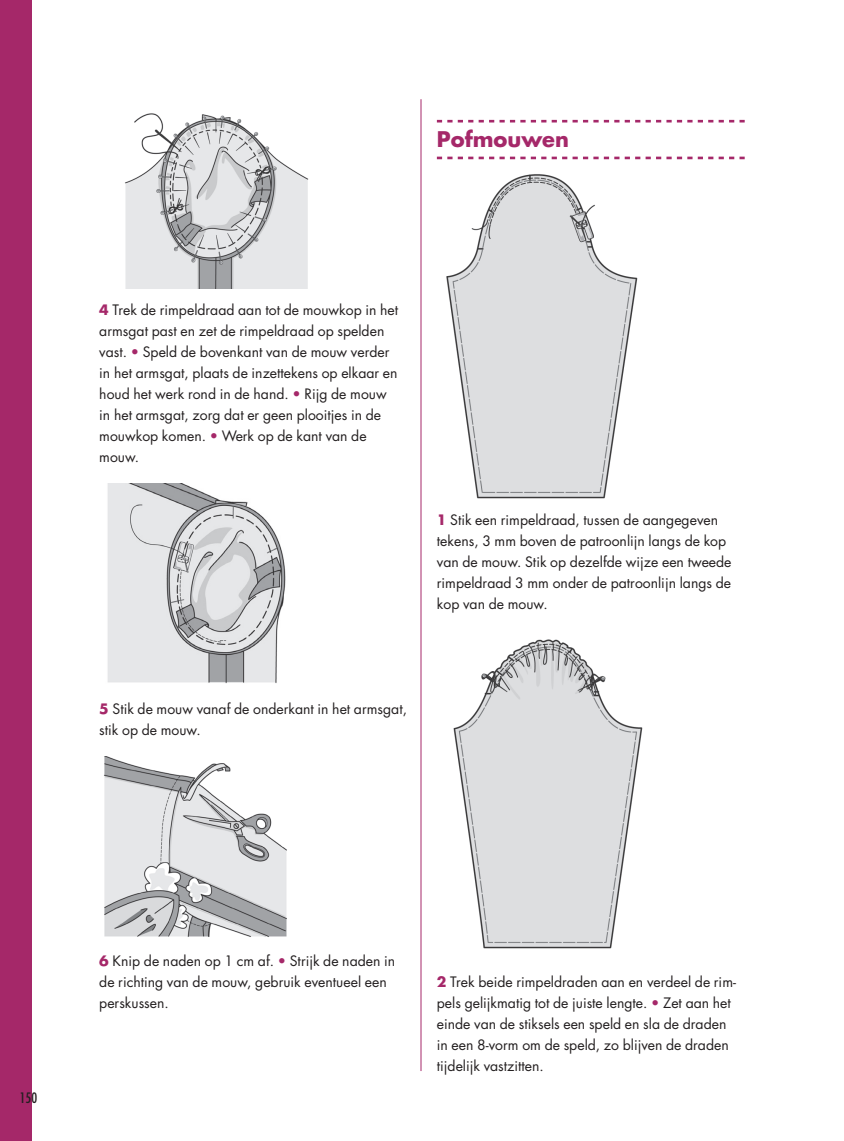
<style>
.page{position:relative;width:844px;height:1141px;background:#fff}
.page>*{position:absolute;margin:0;border:0;box-sizing:border-box;transform-origin:0 0}
.t1{font:700 21px "Futura Std";color:#a52869}
.t2{font:14px/21px "Futura Std";color:#231f20}
.t3{font:condensed 14px "Futura Std";color:#231f20}
.s1{font-weight:700;color:#a52869}
.s2{color:#a52869}
</style>
<div class="page">
<div style="left:0;top:0;width:32px;height:1141px;background:#a52869"></div>
<hr style="left:420px;top:99px;width:1px;height:972px;background:#a52869">
<svg style="left:437px;top:120px;width:307px;height:3px"></svg>
<svg style="left:437px;top:157px;width:307px;height:2px"></svg>
<img style="left:446px;top:174px;width:191px;height:325px">
<img style="left:453px;top:639px;width:190px;height:310px">
<img style="left:125px;top:113px;width:184px;height:176px">
<img style="left:107px;top:483px;width:179px;height:200px">
<img style="left:104px;top:756px;width:183px;height:181px">
<h1 class="t1" style="left:437px;top:125px;width:134px">pofmouwen</h1>
<p class="t2" style="left:99px;top:300px;width:300px"><span class="s1">4</span> trek de rimpeldraad aan tot de mouwkop in het armsgat past en zet de rimpeldraad op spelden vast. <span class="s2">•</span> speld de bovenkant van de mouw verder in het armsgat, plaats de inzettekens op elkaar en houd het werk rond in de hand. <span class="s2">•</span> rijg de mouw in het armsgat, zorg dat er geen plooitjes in de mouwkop komen. <span class="s2">•</span> werk op de kant van de mouw.</p>
<p class="t2" style="left:437px;top:510px;width:296px"><span class="s1">1</span> stik een rimpeldraad, tussen de aangegeven tekens, 3 mm boven de patroonlijn langs de kop van de mouw. stik op dezelfde wijze een tweede rimpeldraad 3 mm onder de patroonlijn langs de kop van de mouw.</p>
<p class="t2" style="left:99px;top:699px;width:309px"><span class="s1">5</span> stik de mouw vanaf de onderkant in het armsgat, stik op de mouw.</p>
<p class="t3" style="left:20px;top:1089px;width:19px">150</p>
<p class="t2" style="left:99px;top:951px;width:297px"><span class="s1">6</span> knip de naden op 1 cm af. <span class="s2">•</span> strijk de naden in de richting van de mouw, gebruik eventueel een perskussen.</p>
<p class="t2" style="left:437px;top:972px;width:300px"><span class="s1">2</span> trek beide rimpeldraden aan en verdeel de rim&shy;pels gelijkmatig tot de juiste lengte. <span class="s2">•</span> zet aan het einde van de stiksels een speld en sla de draden in een 8-vorm om de speld, zo blijven de draden tijdelijk vastzitten.</p>
</div>
